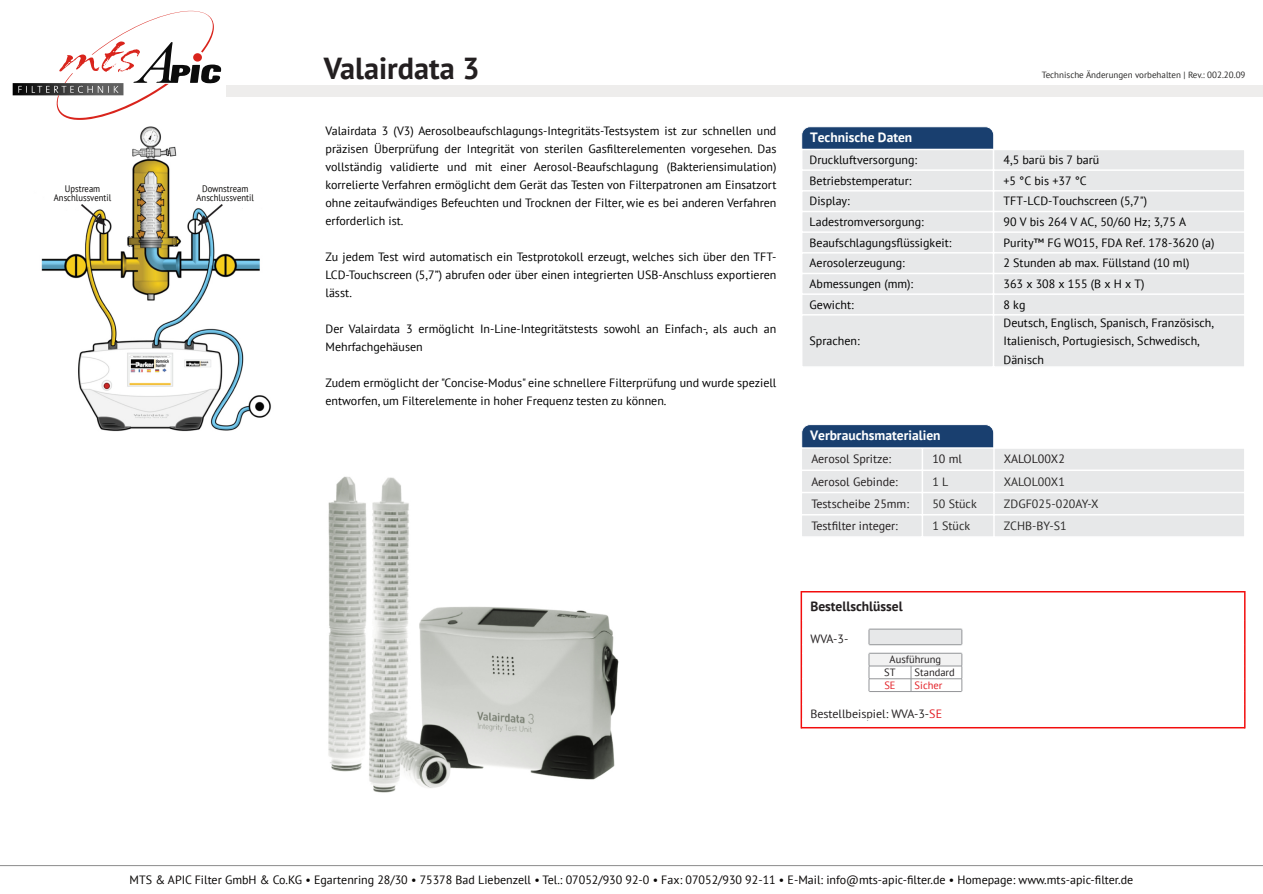
<style>
.page{position:relative;width:1263px;height:894px;background:#fff}
.page>*{position:absolute;margin:0;border:0;box-sizing:border-box;transform-origin:0 0}
.t1{font:700 30.3px "PT Sans";color:#231f20}
.t2{font:700 13.5px "PT Sans";color:#fff}
.t3{font:700 13.5px "PT Sans";color:#231f20}
.t4{font:12px/18px "PT Sans";color:#000}
.t5{font:12px "PT Sans";color:#070504}
.t6{font:12px "PT Sans";color:#231f20}
.t7{font:12px "PT Sans";color:#2b2a29}
.t8{font:12px "PT Sans";letter-spacing:.265em;color:#000}
.t9{font:10.5px/12.8px "PT Sans";color:#231f20}
.t10{font:10.5px "PT Sans";color:#e31e25}
.t11{font:9.45px/9.4px "PT Sans";color:#070504;text-align:center;scale:.91 1}
.t12{font:9px "PT Sans";color:#2b2a29}
.s1{color:#e31e25}
</style>
<div class="page">
<img style="left:41px;top:127px;width:230px;height:305px">
<img style="left:328px;top:476px;width:291px;height:317px">
<div style="left:869px;top:629px;width:93px;height:15px;background:#e7e8e9"></div>
<div style="left:869px;top:653px;width:93px;height:12px;background:#f2f2f2"></div>
<hr style="left:869px;top:652px;width:1px;height:39px;background:#939598">
<hr style="left:961px;top:652px;width:1px;height:39px;background:#939598">
<svg style="left:869px;top:629px;width:1px;height:17px"></svg>
<svg style="left:961px;top:628px;width:1px;height:25px"></svg>
<svg style="left:911px;top:666px;width:1px;height:25px"></svg>
<hr style="left:801px;top:590px;width:1px;height:138px;background:#f20d0d">
<hr style="left:1244px;top:590px;width:1px;height:138px;background:#f20d0d">
<hr style="left:869px;top:628px;width:92px;height:1px;background:#939598">
<hr style="left:869px;top:644px;width:92px;height:1px;background:#939598">
<hr style="left:869px;top:652px;width:92px;height:1px;background:#939598">
<hr style="left:869px;top:665px;width:93px;height:1px;background:#939598">
<hr style="left:869px;top:678px;width:93px;height:1px;background:#939598">
<hr style="left:869px;top:691px;width:92px;height:1px;background:#939598">
<hr style="left:801px;top:590px;width:444px;height:2px;background:#f20d0d">
<hr style="left:801px;top:726px;width:444px;height:2px;background:#f20d0d">
<div style="left:801px;top:126px;width:193px;height:34px;background:#193f6f;border:1px solid #fff;border-radius:8px"></div>
<div style="left:802px;top:150px;width:442px;height:216px;background:#e7e8e9"></div>
<hr style="left:801px;top:149px;width:1px;height:218px;background:#fff">
<hr style="left:993px;top:149px;width:1px;height:218px;background:#fff">
<hr style="left:802px;top:149px;width:443px;height:1px;background:#fff">
<hr style="left:802px;top:169px;width:443px;height:2px;background:#fff">
<hr style="left:802px;top:190px;width:443px;height:1px;background:#fff">
<hr style="left:802px;top:211px;width:443px;height:1px;background:#fff">
<hr style="left:802px;top:231px;width:443px;height:2px;background:#fff">
<hr style="left:802px;top:252px;width:443px;height:1px;background:#fff">
<hr style="left:802px;top:272px;width:443px;height:2px;background:#fff">
<hr style="left:802px;top:293px;width:443px;height:2px;background:#fff">
<hr style="left:802px;top:314px;width:443px;height:1px;background:#fff">
<div style="left:801px;top:424px;width:193px;height:34px;background:#193f6f;border:1px solid #fff;border-radius:8px"></div>
<div style="left:802px;top:448px;width:442px;height:88px;background:#e7e8e9"></div>
<hr style="left:801px;top:447px;width:1px;height:90px;background:#fff">
<hr style="left:922px;top:448px;width:1px;height:89px;background:#fff">
<hr style="left:993px;top:448px;width:2px;height:89px;background:#fff">
<hr style="left:801px;top:447px;width:444px;height:1px;background:#fff">
<hr style="left:801px;top:469px;width:444px;height:2px;background:#fff">
<hr style="left:801px;top:491px;width:444px;height:2px;background:#fff">
<hr style="left:801px;top:514px;width:444px;height:1px;background:#fff">
<hr style="left:0;top:864px;width:1263px;height:1px;background:#8c8c8c">
<svg style="left:13px;top:11px;width:208px;height:109px"></svg>
<div style="left:227px;top:85px;width:1036px;height:12px;background:#eeedec"></div>
<p class="t11" style="left:54px;top:184px;width:64px">Upstream<br>Anschlussventil</p>
<p class="t11" style="left:197px;top:184px;width:64px">Downstream<br>Anschlussventil</p>
<h1 class="t1" style="left:324px;top:48px;width:158px">Valairdata 3</h1>
<p class="t4" style="left:325px;top:122px;width:452px;text-align:justify">Valairdata 3 (V3) Aerosolbeaufschlagungs-Integritäts-Testsystem ist zur schnellen und präzisen Überprüfung der Integrität von sterilen Gasfilterelementen vorgesehen. Das vollständig validierte und mit einer Aerosol-Beaufschlagung (Bakteriensimulation) korrelierte Verfahren ermöglicht dem Gerät das Testen von Filterpatronen am Einsatzort ohne zeitaufwändiges Befeuchten und Trocknen der Filter, wie es bei anderen Verfahren erforderlich ist.</p>
<p class="t4" style="left:325px;top:248px;width:452px;text-align:justify">Zu jedem Test wird automatisch ein Testprotokoll erzeugt, welches sich über den TFT-LCD-Touchscreen (5,7”) abrufen oder über einen integrierten USB-Anschluss exportieren lässt.</p>
<p class="t4" style="left:325px;top:320px;width:452px">Der Valairdata 3 ermöglicht In-Line-Integritätstests sowohl an Einfach-, als auch an<br>Mehrfachgehäusen</p>
<p class="t4" style="left:325px;top:374px;width:452px">Zudem ermöglicht der "Concise-Modus" eine schnellere Filterprüfung und wurde speziell entworfen, um Filterelemente in hoher Frequenz testen zu können.</p>
<p class="t12" style="left:1042px;top:69px;width:205px">Technische Änderungen vorbehalten | Rev.: 002.20.09</p>
<p class="t2" style="left:810px;top:128px;width:104px">Technische Daten</p>
<p class="t4" style="left:810px;top:150px;width:109px">Druckluftversorgung:</p>
<p class="t4" style="left:1003px;top:150px;width:97px">4,5 barü bis 7 barü</p>
<p class="t4" style="left:810px;top:171px;width:103px">Betriebstemperatur:</p>
<p class="t4" style="left:1003px;top:171px;width:85px">+5 °C bis +37 °C</p>
<p class="t4" style="left:810px;top:192px;width:42px">Display:</p>
<p class="t4" style="left:1003px;top:192px;width:145px">TFT-LCD-Touchscreen (5,7")</p>
<p class="t4" style="left:810px;top:212px;width:116px">Ladestromversorgung:</p>
<p class="t4" style="left:1003px;top:212px;width:184px">90 V bis 264 V AC, 50/60 Hz; 3,75 A</p>
<p class="t4" style="left:810px;top:233px;width:143px">Beaufschlagungsflüssigkeit:</p>
<p class="t4" style="left:1003px;top:233px;width:212px">Purity™ FG WO15, FDA Ref. 178-3620 (a)</p>
<p class="t4" style="left:810px;top:254px;width:97px">Aerosolerzeugung:</p>
<p class="t4" style="left:1003px;top:254px;width:188px">2 Stunden ab max. Füllstand (10 ml)</p>
<p class="t4" style="left:810px;top:274px;width:105px">Abmessungen (mm):</p>
<p class="t8" style="left:1003px;top:276px;width:142px">363x308x155(BxHxT)</p>
<p class="t4" style="left:810px;top:295px;width:46px">Gewicht:</p>
<p class="t4" style="left:1003px;top:295px;width:23px">8 kg</p>
<p class="t4" style="left:810px;top:331px;width:52px">Sprachen:</p>
<p class="t4" style="left:1003px;top:312px;width:212px;line-height:18.6px">Deutsch, Englisch, Spanisch, Französisch,<br>Italienisch, Portugiesisch, Schwedisch,<br>Dänisch</p>
<p class="t2" style="left:810px;top:426px;width:132px">Verbrauchsmaterialien</p>
<p class="t6" style="left:811px;top:451px;width:81px">Aerosol Spritze:</p>
<p class="t6" style="left:932px;top:451px;width:31px">10 ml</p>
<p class="t6" style="left:1004px;top:451px;width:62px">XALOL00X2</p>
<p class="t6" style="left:811px;top:473px;width:88px">Aerosol Gebinde:</p>
<p class="t7" style="left:932px;top:473px;width:17px">1 L</p>
<p class="t7" style="left:1004px;top:473px;width:62px">XALOL00X1</p>
<p class="t6" style="left:811px;top:495px;width:99px">Testscheibe 25mm:</p>
<p class="t7" style="left:932px;top:495px;width:46px">50 Stück</p>
<p class="t7" style="left:1004px;top:495px;width:96px">ZDGF025-020AY-X</p>
<p class="t6" style="left:811px;top:517px;width:88px">Testfilter integer:</p>
<p class="t7" style="left:932px;top:517px;width:39px">1 Stück</p>
<p class="t7" style="left:1004px;top:517px;width:64px">ZCHB-BY-S1</p>
<p class="t3" style="left:810px;top:597px;width:94px">Bestellschlüssel</p>
<p class="t6" style="left:810px;top:630px;width:39px">WVA-3-</p>
<p class="t9" style="left:884px;top:652px;width:58px;text-indent:5px">Ausführung<br>ST</p>
<p class="t9" style="left:915px;top:665px;width:42px">Standard</p>
<p class="t10" style="left:884px;top:678px;width:13px">SE</p>
<p class="t10" style="left:915px;top:678px;width:29px">Sicher</p>
<p class="t6" style="left:810px;top:705px;width:133px">Bestellbeispiel: WVA-3-<span class="s1">SE</span></p>
<p class="t5" style="left:130px;top:871px;width:1005px">MTS &amp; APIC Filter GmbH &amp; Co.KG • Egartenring 28/30 • 75378 Bad Liebenzell • Tel.: 07052/930 92-0 • Fax: 07052/930 92-11 • E-Mail: info@mts-apic-filter.de • Homepage: www.mts-apic-filter.de</p>
</div>
